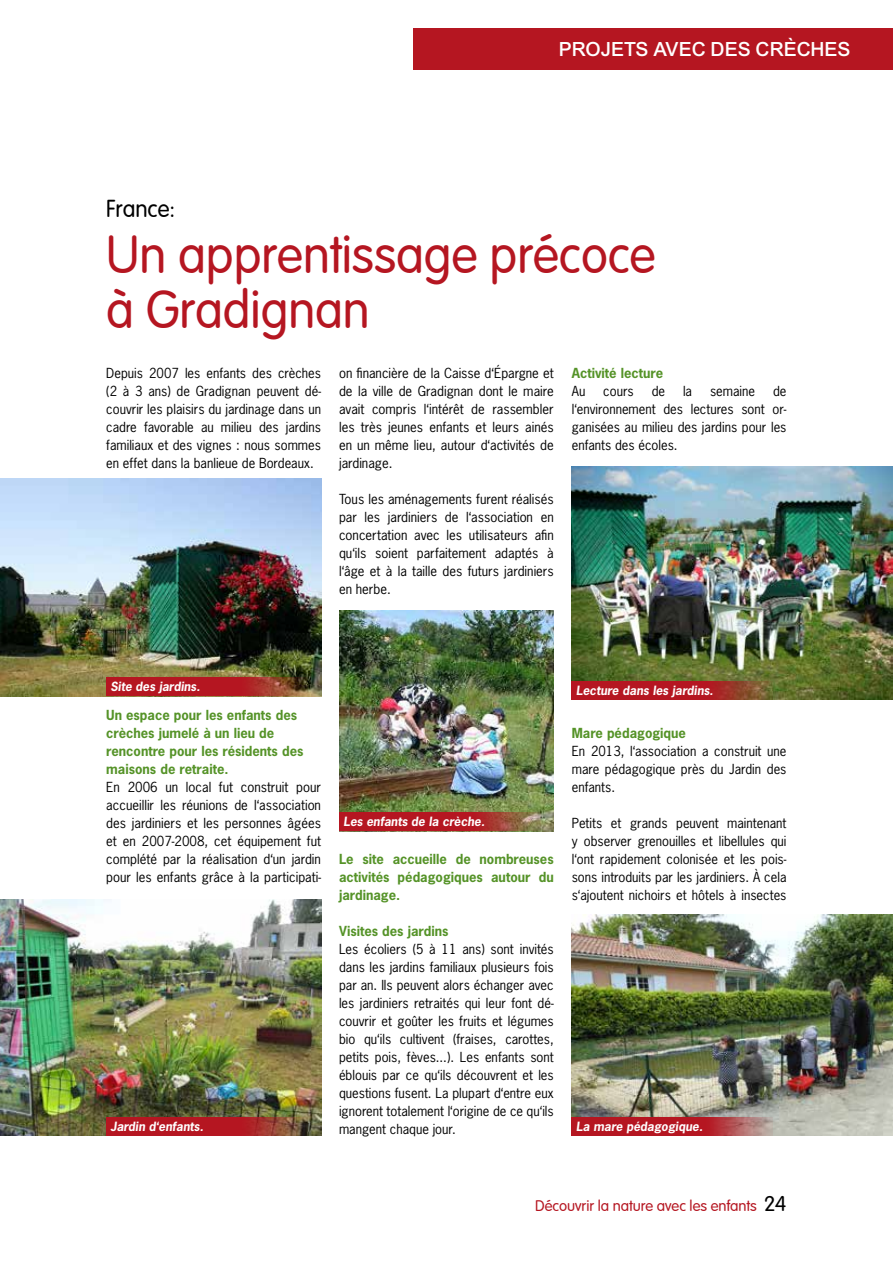
<style>
.page{position:relative;width:893px;height:1263px;background:#fff}
.page>*{position:absolute;margin:0;border:0;box-sizing:border-box;transform-origin:0 0}
.t1{font:52.5px/55.5px "Vogue Plain";color:#b51621;scale:.95 1}
.t2{font:24px "Vogue Plain";color:#000;scale:.95 1}
.t3{font:21px "Arial Bld";color:#fff}
.t4{font:15px "Vogue Plain";color:#b51621}
.t5{font:13.05px/18px "News Gothic Std";color:#000;text-align:justify}
.t6{font:700 13.05px/18px "News Gothic Std";color:#559328}
.t7{font:italic 700 12px "News Gothic Std";color:#fff}
.s1{font-size:21px;color:#000}
</style>
<div class="page">
<div style="left:414px;top:28px;width:479px;height:42px;background:#b51621"></div>
<img style="left:0;top:479px;width:321px;height:217px">
<img style="left:0;top:899px;width:321px;height:236px">
<img style="left:339px;top:610px;width:215px;height:221px">
<img style="left:572px;top:467px;width:321px;height:233px">
<img style="left:572px;top:914px;width:321px;height:221px">
<svg style="left:106px;top:677px;width:201px;height:18px;background:#a92324"></svg>
<svg style="left:106px;top:1117px;width:201px;height:18px;background:#a92326"></svg>
<svg style="left:572px;top:681px;width:201px;height:19px;background:#a92524"></svg>
<svg style="left:572px;top:1117px;width:201px;height:18px;background:#b42f37"></svg>
<svg style="left:339px;top:812px;width:201px;height:19px;background:#ad2a2b"></svg>
<h3 class="t3" style="left:559px;top:35px;width:293px">PROJETS AVEC DES CRÈCHES</h3>
<h2 class="t2" style="left:106px;top:195px;width:74px">France:</h2>
<h1 class="t1" style="left:106px;top:226px;width:580px">Un apprentissage précoce à Gradignan</h1>
<p class="t5" style="left:106px;top:364px;width:216px">Depuis 2007 les enfants des crèches (2 à 3 ans) de Gradignan peuvent dé&shy;couvrir les plaisirs du jardinage dans un cadre favorable au milieu des jardins familiaux et des vignes : nous sommes en effet dans la banlieue de Bordeaux.</p>
<p class="t5" style="left:339px;top:364px;width:216px">on financière de la Caisse d‘Épargne et de la ville de Gradignan dont le maire avait compris l‘intérêt de rassembler les très jeunes enfants et leurs ainés en un même lieu, autour d‘activités de jardinage.</p>
<p class="t5" style="left:339px;top:490px;width:216px">Tous les aménagements furent réalisés par les jardiniers de l‘association en concertation avec les utilisateurs afin qu‘ils soient parfaitement adaptés à l‘âge et à la taille des futurs jardiniers en herbe.</p>
<p class="t6" style="left:572px;top:364px;width:93px">Activité lecture</p>
<p class="t5" style="left:572px;top:382px;width:15px">Au</p>
<p class="t5" style="left:603px;top:382px;width:32px">cours</p>
<p class="t5" style="left:652px;top:382px;width:15px">de</p>
<p class="t5" style="left:683px;top:382px;width:11px">la</p>
<p class="t5" style="left:710px;top:382px;width:47px">semaine</p>
<p class="t5" style="left:572px;top:382px;width:216px;text-indent:201px">de l‘environnement des lectures sont or&shy;ganisées au milieu des jardins pour les enfants des écoles.</p>
<p class="t7" style="left:111px;top:678px;width:91px">Site des jardins.</p>
<p class="t6" style="left:106px;top:706px;width:199px">Un espace pour les enfants des crèches jumelé à un lieu de rencontre pour les résidents des maisons de retraite.</p>
<p class="t5" style="left:106px;top:778px;width:216px">En 2006 un local fut construit pour accueillir les réunions de l‘association des jardiniers et les personnes âgées et en 2007-2008, cet équipement fut complété par la réalisation d‘un jardin pour les enfants grâce à la participati-</p>
<p class="t7" style="left:111px;top:1118px;width:94px">Jardin d‘enfants.</p>
<p class="t7" style="left:343px;top:814px;width:143px">Les enfants de la crèche.</p>
<p class="t6" style="left:339px;top:850px;width:216px;text-align:justify">Le site accueille de nombreuses activités pédagogiques autour du jardinage.</p>
<p class="t6" style="left:339px;top:922px;width:111px">Visites des jardins</p>
<p class="t5" style="left:339px;top:940px;width:216px">Les écoliers (5 à 11 ans) sont invités dans les jardins familiaux plusieurs fois par an. Ils peuvent alors échanger avec les jardiniers retraités qui leur font dé&shy;couvrir et goûter les fruits et légumes bio qu‘ils cultivent (fraises, carottes, petits pois, fèves...). Les enfants sont éblouis par ce qu‘ils découvrent et les questions fusent. La plupart d‘entre eux ignorent totalement l‘origine de ce qu‘ils mangent chaque jour.</p>
<p class="t7" style="left:576px;top:683px;width:139px">Lecture dans les jardins.</p>
<p class="t6" style="left:572px;top:724px;width:116px">Mare pédagogique</p>
<p class="t5" style="left:572px;top:742px;width:216px">En 2013, l‘association a construit une mare pédagogique près du Jardin des enfants.</p>
<p class="t5" style="left:572px;top:814px;width:216px">Petits et grands peuvent maintenant y observer grenouilles et libellules qui l‘ont rapidement colonisée et les pois&shy;sons introduits par les jardiniers. À cela s‘ajoutent nichoirs et hôtels à insectes</p>
<p class="t7" style="left:576px;top:1118px;width:128px">La mare pédagogique.</p>
<p class="t4" style="left:535px;top:1197px;width:253px">Découvrir la nature avec les enfants <span class="s1">24</span></p>
</div>
